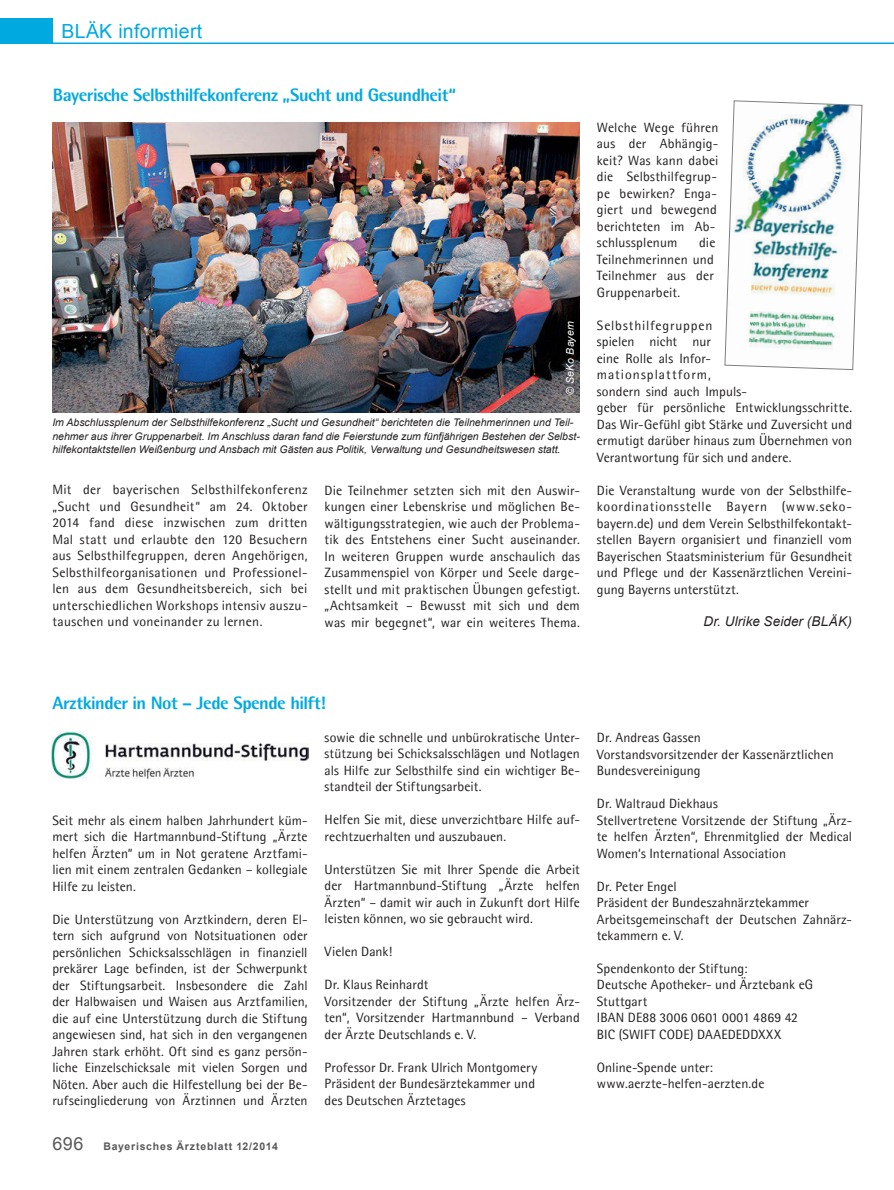
<style>
.page{position:relative;width:894px;height:1190px;background:#fff}
.page>*{position:absolute;margin:0;border:0;box-sizing:border-box;transform-origin:0 0}
.t1{font:19.5px "Arial";letter-spacing:.015em;color:#00a9e0}
.t2{font:800 18px "Agfa Rotis Semisans";letter-spacing:-.025em;color:#00a9e0}
.t3{font:13.5px/16.5px "Agfa Rotis Semisans";letter-spacing:.005em;color:#231f20}
.t4{font:italic 13.5px "Arial";letter-spacing:.01em;color:#231f20}
.t5{font:italic 10.5px/13.5px "Arial";color:#231f20}
.t6{font:700 10.5px "Arial";letter-spacing:.075em;color:#58595b}
.t7{font:italic 10.5px "Arial";letter-spacing:.01em;color:#fff}
.s1{font-weight:400;font-size:18px}
</style>
<div class="page">
<div style="left:0;top:19px;width:53px;height:25px;background:#00a9e0"></div>
<hr style="left:26px;top:43px;width:867px;height:1px;background:#00a9e0">
<img style="left:52px;top:122px;width:528px;height:290px">
<img style="left:724px;top:100px;width:138px;height:270px">
<img style="left:52px;top:731px;width:256px;height:49px">
<h1 class="t1" style="left:62px;top:20px;width:142px">BLÄK informiert</h1>
<h2 class="t2" style="left:53px;top:84px;width:404px">Bayerische Selbsthilfekonferenz „Sucht und Gesundheit“</h2>
<p class="t7" style="left:564px;top:395px;width:75px;rotate:-90deg">© SeKo Bayern</p>
<p class="t5" style="left:52px;top:416px;width:529px">Im Abschlussplenum der Selbsthilfekonferenz „Sucht und Gesundheit“ berichteten die Teilnehmerinnen und Teil&shy;nehmer aus ihrer Gruppenarbeit. Im Anschluss daran fand die Feierstunde zum fünfjährigen Bestehen der Selbst&shy;hilfekontaktstellen Weißenburg und Ansbach mit Gästen aus Politik, Verwaltung und Gesundheitswesen statt.</p>
<p class="t3" style="left:52px;top:482px;width:257px;text-align:justify">Mit der bayerischen Selbsthilfekonferenz „Sucht und Gesundheit“ am 24. Oktober 2014 fand diese inzwischen zum dritten Mal statt und erlaubte den 120 Besuchern aus Selbsthilfegruppen, deren Angehörigen, Selbsthilfeorganisationen und Professionel&shy;len aus dem Gesundheitsbereich, sich bei unterschiedlichen Workshops intensiv auszu&shy;tauschen und voneinander zu lernen.</p>
<p class="t3" style="left:324px;top:482px;width:257px;text-align:justify">Die Teilnehmer setzten sich mit den Auswir&shy;kungen einer Lebenskrise und möglichen Be&shy;wältigungsstrategien, wie auch der Problema&shy;tik des Entstehens einer Sucht auseinander.<br>In weiteren Gruppen wurde anschaulich das Zusammenspiel von Körper und Seele darge&shy;stellt und mit praktischen Übungen gefestigt. „Achtsamkeit – Bewusst mit sich und dem was mir begegnet“, war ein weiteres Thema.</p>
<p class="t3" style="left:597px;top:119px;width:123px">Welche Wege führen aus der Abhängig&shy;keit? Was kann dabei die Selbsthilfegrup&shy;pe bewirken? Enga&shy;giert und bewegend berichteten im Ab&shy;schlussplenum</p>
<p class="t3" style="left:597px;top:234px;width:120px;text-align:justify;text-indent:102px">die Teilnehmerinnen und Teilnehmer aus der Gruppenarbeit.</p>
<p class="t3" style="left:597px;top:317px;width:257px">Selbsthilfegruppen<br>spielen nicht nur<br>eine Rolle als Infor-<br>mationsplattform,<br>sondern sind auch Impuls-<br>geber für persönliche Entwicklungsschritte.<br>Das Wir-Gefühl gibt Stärke und Zuversicht und ermutigt darüber hinaus zum Übernehmen von<br>Verantwortung für sich und andere.</p>
<p class="t3" style="left:597px;top:482px;width:257px;text-align:justify">Die Veranstaltung wurde von der Selbsthilfe&shy;koordinationsstelle Bayern (www.seko&shy;bayern.de) und dem Verein Selbsthilfekontakt&shy;stellen Bayern organisiert und finanziell vom Bayerischen Staatsministerium für Gesundheit und Pflege und der Kassenärztlichen Vereini&shy;gung Bayerns unterstützt.</p>
<p class="t4" style="left:703px;top:614px;width:150px">Dr. Ulrike Seider (BLÄK)</p>
<h2 class="t2" style="left:52px;top:691px;width:275px">Arztkinder in Not – Jede Spende hilft!</h2>
<p class="t3" style="left:52px;top:812px;width:257px;text-align:justify">Seit mehr als einem halben Jahrhundert küm&shy;mert sich die Hartmannbund-Stiftung „Ärzte helfen Ärzten“ um in Not geratene Arztfami&shy;lien mit einem zentralen Gedanken – kollegiale Hilfe zu leisten.</p>
<p class="t3" style="left:52px;top:911px;width:257px;text-align:justify">Die Unterstützung von Arztkindern, deren El&shy;tern sich aufgrund von Notsituationen oder persönlichen Schicksalsschlägen in finanziell prekärer Lage befinden, ist der Schwerpunkt der Stiftungsarbeit. Insbesondere die Zahl der Halbwaisen und Waisen aus Arztfamilien, die auf eine Unterstützung durch die Stiftung angewiesen sind, hat sich in den vergangenen Jahren stark erhöht. Oft sind es ganz persön&shy;liche Einzelschicksale mit vielen Sorgen und Nöten. Aber auch die Hilfestellung bei der Be&shy;rufseingliederung von Ärztinnen und Ärzten</p>
<p class="t6" style="left:52px;top:1140px;width:227px"><span class="s1">696</span> Bayerisches Ärzteblatt 12/2014</p>
<p class="t3" style="left:324px;top:729px;width:257px;text-align:justify">sowie die schnelle und unbürokratische Unter&shy;stützung bei Schicksalsschlägen und Notlagen als Hilfe zur Selbsthilfe sind ein wichtiger Be&shy;standteil der Stiftungsarbeit.</p>
<p class="t3" style="left:324px;top:812px;width:257px">Helfen Sie mit, diese unverzichtbare Hilfe auf&shy;rechtzuerhalten und auszubauen.</p>
<p class="t3" style="left:324px;top:861px;width:257px;text-align:justify">Unterstützen Sie mit Ihrer Spende die Arbeit der Hartmannbund-Stiftung „Ärzte helfen Ärzten“ – damit wir auch in Zukunft dort Hilfe leisten können, wo sie gebraucht wird.</p>
<p class="t3" style="left:324px;top:943px;width:69px">Vielen Dank!</p>
<p class="t3" style="left:324px;top:976px;width:257px">Dr. Klaus Reinhardt<br>Vorsitzender der Stiftung „Ärzte helfen Ärz&shy;ten“, Vorsitzender Hartmannbund – Verband der Ärzte Deutschlands e. V.</p>
<p class="t3" style="left:324px;top:1059px;width:214px">Professor Dr. Frank Ulrich Montgomery<br>Präsident der Bundesärztekammer und des Deutschen Ärztetages</p>
<p class="t3" style="left:597px;top:729px;width:238px">Dr. Andreas Gassen<br>Vorstandsvorsitzender der Kassenärztlichen<br>Bundesvereinigung</p>
<p class="t3" style="left:597px;top:795px;width:257px">Dr. Waltraud Diekhaus<br>Stellvertretene Vorsitzende der Stiftung „Ärz&shy;te helfen Ärzten“, Ehrenmitglied der Medical Women‘s International Association</p>
<p class="t3" style="left:597px;top:878px;width:257px">Dr. Peter Engel<br>Präsident der Bundeszahnärztekammer<br>Arbeitsgemeinschaft der Deutschen Zahnärz&shy;tekammern e. V.</p>
<p class="t3" style="left:597px;top:960px;width:218px">Spendenkonto der Stiftung:<br>Deutsche Apotheker- und Ärztebank eG<br>Stuttgart<br>IBAN DE88 3006 0601 0001 4869 42<br>BIC (SWIFT CODE) DAAEDEDDXXX</p>
<p class="t3" style="left:597px;top:1059px;width:169px">Online-Spende unter: www.aerzte-helfen-aerzten.de</p>
</div>
